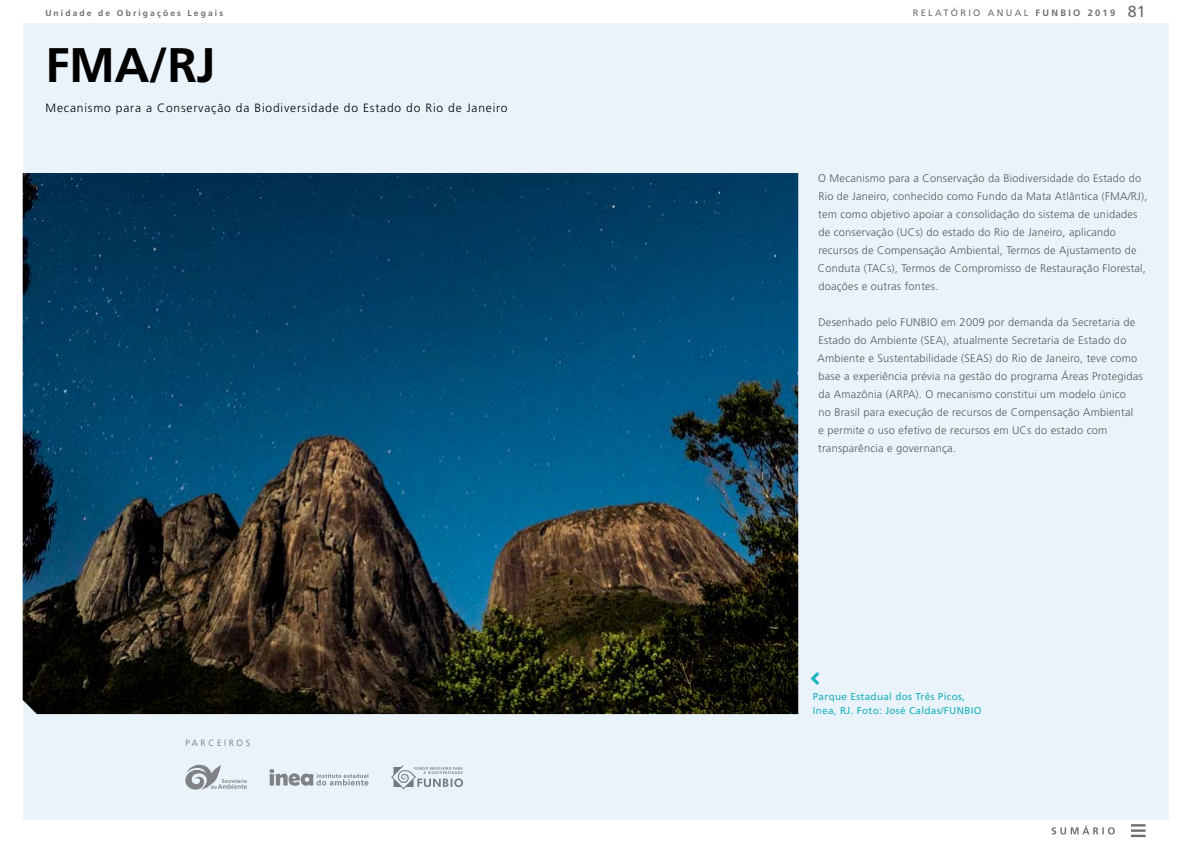
<style>
.page{position:relative;width:1191px;height:842px;background:#fff}
.page>*{position:absolute;margin:0;border:0;box-sizing:border-box;transform-origin:0 0}
.t1{font:700 48.5px "Frutiger LT Std";color:#000}
.t2{font:20px "Font Awesome 5 Free Solid";color:#1cb1be}
.t3{font:300 12px "Frutiger LT Std";letter-spacing:.07em;color:#000}
.t4{font:300 11px/18px "Frutiger LT Std";letter-spacing:.02em;color:#58595b}
.t5{font:10px/14px "Frutiger LT Std";letter-spacing:.03em;color:#1cb1be}
.t6{font:9.2px "Frutiger LT Std";letter-spacing:.25em;color:#6d6e71}
.t7{font:300 9px "Frutiger LT Std";letter-spacing:.3em;color:#6d6e71}
.t8{font:700 8.5px "Frutiger LT Std";letter-spacing:.25em;color:#6d6e71}
.s1{font-weight:700}
.s2{font-size:16px}
</style>
<div class="page">
<div style="left:23px;top:23px;width:1145px;height:796px;background:#eaf3fa"></div>
<img style="left:23px;top:173px;width:775px;height:541px">
<svg style="left:185px;top:764px;width:62px;height:26px"></svg>
<svg style="left:269px;top:769px;width:99px;height:17px"></svg>
<svg style="left:1130px;top:824px;width:15px;height:13px"></svg>
<svg style="left:1051px;top:825px;width:63px;height:9px"></svg>
<svg style="left:391px;top:765px;width:72px;height:24px"></svg>
<p class="t8" style="left:45px;top:8px;width:179px">Unidade de Obrigações Legais</p>
<p class="t6" style="left:912px;top:7px;width:234px">RELATÓRIO ANUAL <span class="s1">FUNBIO 2019</span> <span class="s2">81</span></p>
<h1 class="t1" style="left:45px;top:37px;width:171px">FMA/RJ</h1>
<p class="t3" style="left:46px;top:101px;width:463px">Mecanismo para a Conservação da Biodiversidade do Estado do Rio de Janeiro</p>
<p class="t7" style="left:185px;top:738px;width:66px">PARCEIROS</p>
<p class="t4" style="left:818px;top:169px;width:331px">O Mecanismo para a Conservação da Biodiversidade do Estado do Rio de Janeiro, conhecido como Fundo da Mata Atlântica (FMA/RJ), tem como objetivo apoiar a consolidação do sistema de unidades de conservação (UCs) do estado do Rio de Janeiro, aplicando recursos de Compensação Ambiental, Termos de Ajustamento de Conduta (TACs), Termos de Compromisso de Restauração Florestal, doações e outras fontes.</p>
<p class="t4" style="left:817px;top:313px;width:327px">Desenhado pelo FUNBIO em 2009 por demanda da Secretaria de Estado do Ambiente (SEA), atualmente Secretaria de Estado do Ambiente e Sustentabilidade (SEAS) do Rio de Janeiro, teve como base a experiência prévia na gestão do programa Áreas Protegidas da Amazônia (ARPA). O mecanismo constitui um modelo único<br>no Brasil para execução de recursos de Compensação Ambiental<br>e permite o uso efetivo de recursos em UCs do estado com transparência e governança.</p>
<h2 class="t2" style="left:810px;top:668px;width:2px">■●●▼</h2>
<p class="t5" style="left:812px;top:690px;width:170px">Parque Estadual dos Três Picos,<br>Inea, RJ. Foto: José Caldas/FUNBIO</p>
</div>
